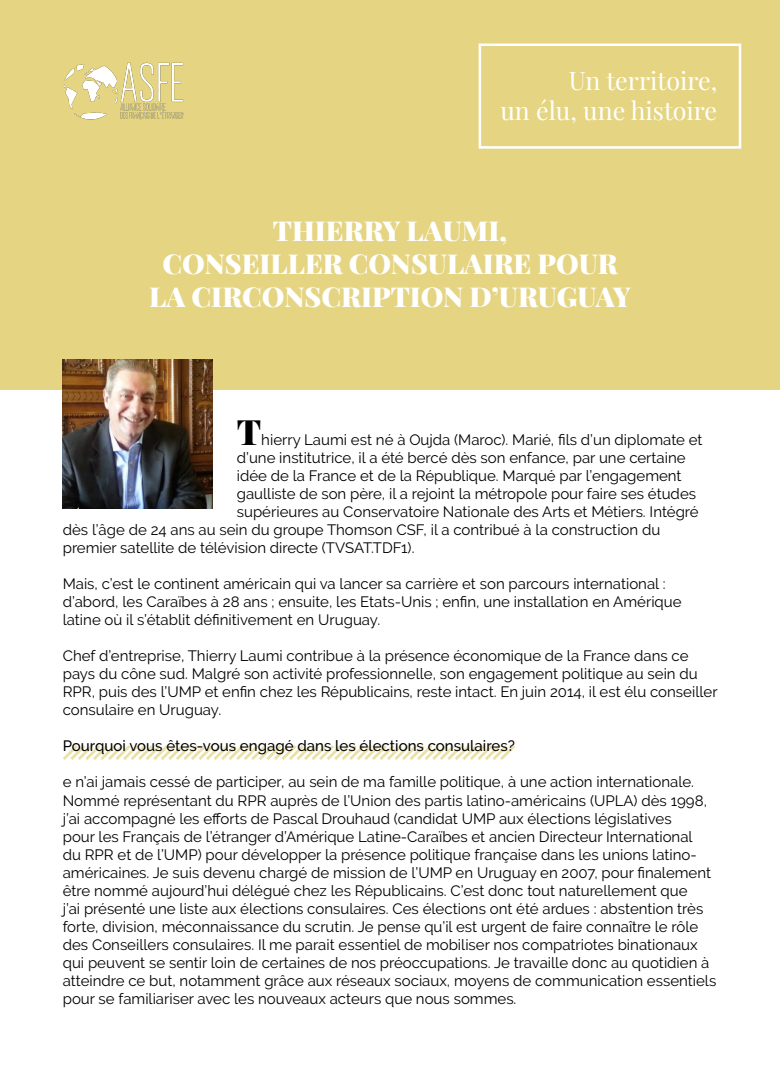
<style>
.page{position:relative;width:780px;height:1088px;background:#fff}
.page>*{position:absolute;margin:0;border:0;box-sizing:border-box;transform-origin:0 0}
.txt_courant{font:900 35px "Playfair Display";color:#000}
.Style_de_paragraphe{font:900 27.5px "Playfair Display";color:#fff}
.t1{font:25px/30px "Playfair Display";color:#fff;text-align:right}
.txt_courant-2{font:15px/18px "Raleway";color:#000}
.Question{font:500 15px "Raleway";color:#000}
</style>
<div class="page">
<div style="left:0;top:0;width:780px;height:390px;background:#e5d582"></div>
<img style="left:63px;top:62px;width:121px;height:58px">
<div style="left:478px;top:44px;width:263px;height:105px;border:2px solid #fff"></div>
<img style="left:63px;top:359px;width:149px;height:149px">
<svg style="left:63px;top:745px;width:452px;height:15px"></svg>
<h3 class="t1" style="left:500px;top:64px;width:218px">Un territoire,<br>un élu, une histoire</h3>
<p class="Style_de_paragraphe" style="left:273px;top:209px;width:236px">THIERRY LAUMI,</p>
<p class="Style_de_paragraphe" style="left:162px;top:242px;width:457px">CONSEILLER CONSULAIRE POUR</p>
<p class="Style_de_paragraphe" style="left:149px;top:275px;width:483px">LA CIRCONSCRIPTION D’URUGUAY</p>
<p class="txt_courant" style="left:237px;top:405px;width:26px">T</p>
<p class="txt_courant-2" style="left:261px;top:431px;width:443px">hierry Laumi est né à Oujda (Maroc). Marié, fils d’un diplomate et</p>
<p class="txt_courant-2" style="left:237px;top:449px;width:450px">d’une institutrice, il a été bercé dès son enfance, par une certaine</p>
<p class="txt_courant-2" style="left:237px;top:467px;width:446px">idée de la France et de la République. Marqué par l’engagement</p>
<p class="txt_courant-2" style="left:237px;top:485px;width:461px">gaulliste de son père, il a rejoint la métropole pour faire ses études</p>
<p class="txt_courant-2" style="left:237px;top:503px;width:463px">supérieures au Conservatoire Nationale des Arts et Métiers. Intégré</p>
<p class="txt_courant-2" style="left:63px;top:521px;width:599px">dès l’âge de 24 ans au sein du groupe Thomson CSF, il a contribué à la construction du</p>
<p class="txt_courant-2" style="left:63px;top:539px;width:353px">premier satellite de télévision directe (TVSAT.TDF1).</p>
<p class="txt_courant-2" style="left:63px;top:575px;width:620px">Mais, c’est le continent américain qui va lancer sa carrière et son parcours international : d’abord, les Caraïbes à 28 ans ; ensuite, les Etats-Unis ; enfin, une installation en Amérique latine où il s’établit définitivement en Uruguay.</p>
<p class="txt_courant-2" style="left:63px;top:647px;width:656px">Chef d’entreprise, Thierry Laumi contribue à la présence économique de la France dans ce pays du cône sud. Malgré son activité professionnelle, son engagement politique au sein du RPR, puis des l’UMP et enfin chez les Républicains, reste intact. En juin 2014, il est élu conseiller consulaire en Uruguay.</p>
<p class="Question" style="left:63px;top:737px;width:454px">Pourquoi vous êtes-vous engagé dans les élections consulaires?</p>
<p class="txt_courant-2" style="left:63px;top:773px;width:633px">e n’ai jamais cessé de participer, au sein de ma famille politique, à une action internationale.</p>
<p class="txt_courant-2" style="left:63px;top:791px;width:650px">Nommé représentant du RPR auprès de l’Union des partis latino-américains (UPLA) dès 1998, j’ai accompagné les efforts de Pascal Drouhaud (candidat UMP aux élections législatives<br>pour les Français de l’étranger d’Amérique Latine-Caraïbes et ancien Directeur International du RPR et de l’UMP) pour développer la présence politique française dans les unions latino&shy;américaines. Je suis devenu chargé de mission de l’UMP en Uruguay en 2007, pour finalement être nommé aujourd’hui délégué chez les Républicains. C’est donc tout naturellement que<br>j’ai présenté une liste aux élections consulaires. Ces élections ont été ardues : abstention très forte, division, méconnaissance du scrutin. Je pense qu’il est urgent de faire connaître le rôle des Conseillers consulaires. Il me parait essentiel de mobiliser nos compatriotes binationaux</p>
<p class="txt_courant-2" style="left:63px;top:953px;width:648px">qui peuvent se sentir loin de certaines de nos préoccupations. Je travaille donc au quotidien à</p>
<p class="txt_courant-2" style="left:63px;top:971px;width:655px">atteindre ce but, notamment grâce aux réseaux sociaux, moyens de communication essentiels</p>
<p class="txt_courant-2" style="left:63px;top:989px;width:455px">pour se familiariser avec les nouveaux acteurs que nous sommes.</p>
</div>
